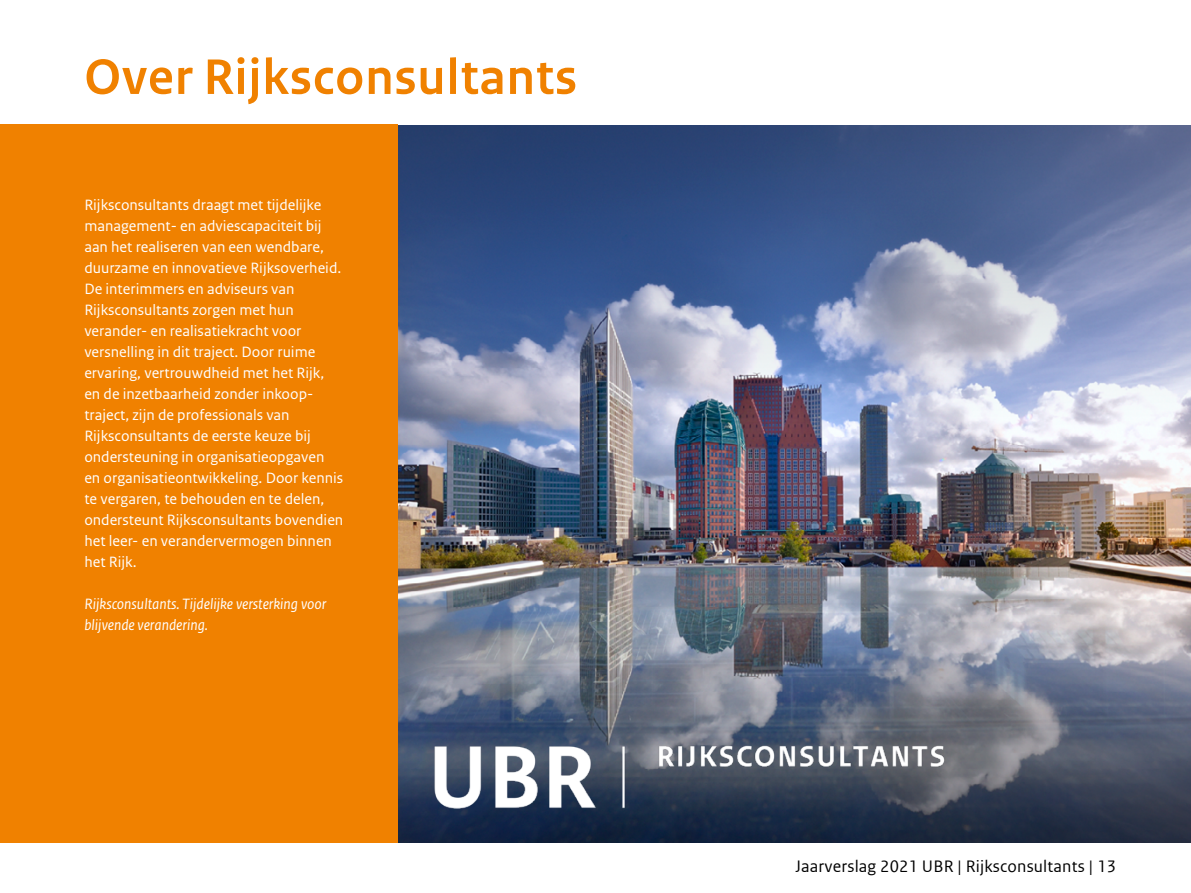
<style>
.page{position:relative;width:1191px;height:893px;background:#fff}
.page>*{position:absolute;margin:0;border:0;box-sizing:border-box;transform-origin:0 0}
.Hoofdstukken{font:700 52.5px "Rijksoverheid Sans Heading";letter-spacing:.025em;color:#f08100}
.t1{font:17.5px "Rijksoverheid Sans Web Text";letter-spacing:.01em;color:#000}
._10_RO_Broodtekst{font:15.75px/21px "Rijksoverheid Sans Text";color:#fff}
._10_RO_Broodtekst-2{font:italic 15.75px/21px "Rijksoverheid Sans Text";color:#fff}
</style>
<div class="page">
<img style="left:397px;top:124px;width:794px;height:719px">
<div style="left:0;top:124px;width:397px;height:719px;background:#f08100"></div>
<img style="left:429px;top:741px;width:690px;height:71px">
<p class="Hoofdstukken" style="left:84px;top:47px;width:494px">Over Rijksconsultants</p>
<p class="_10_RO_Broodtekst" style="left:84px;top:195px;width:260px">Rijksconsultants draagt met tijdelijke management- en adviescapaciteit bij aan het realiseren van een wendbare, duurzame en innovatieve Rijksoverheid.<br>De interimmers en adviseurs van Rijksconsultants zorgen met hun verander- en realisatiekracht voor versnelling in dit traject. Door ruime ervaring, vertrouwdheid met het Rijk, en de inzetbaarheid zonder inkoop&shy;traject, zijn de professionals van Rijksconsultants de eerste keuze bij ondersteuning in organisatieopgaven en organisatieontwikkeling. Door kennis te vergaren, te behouden en te delen, ondersteunt Rijksconsultants bovendien het leer- en verandervermogen binnen het Rijk.</p>
<p class="_10_RO_Broodtekst-2" style="left:84px;top:594px;width:243px">Rijksconsultants. Tijdelijke versterking voor blijvende verandering.</p>
<p class="t1" style="left:795px;top:857px;width:322px">Jaarverslag 2021 UBR | Rijksconsultants | 13</p>
</div>
